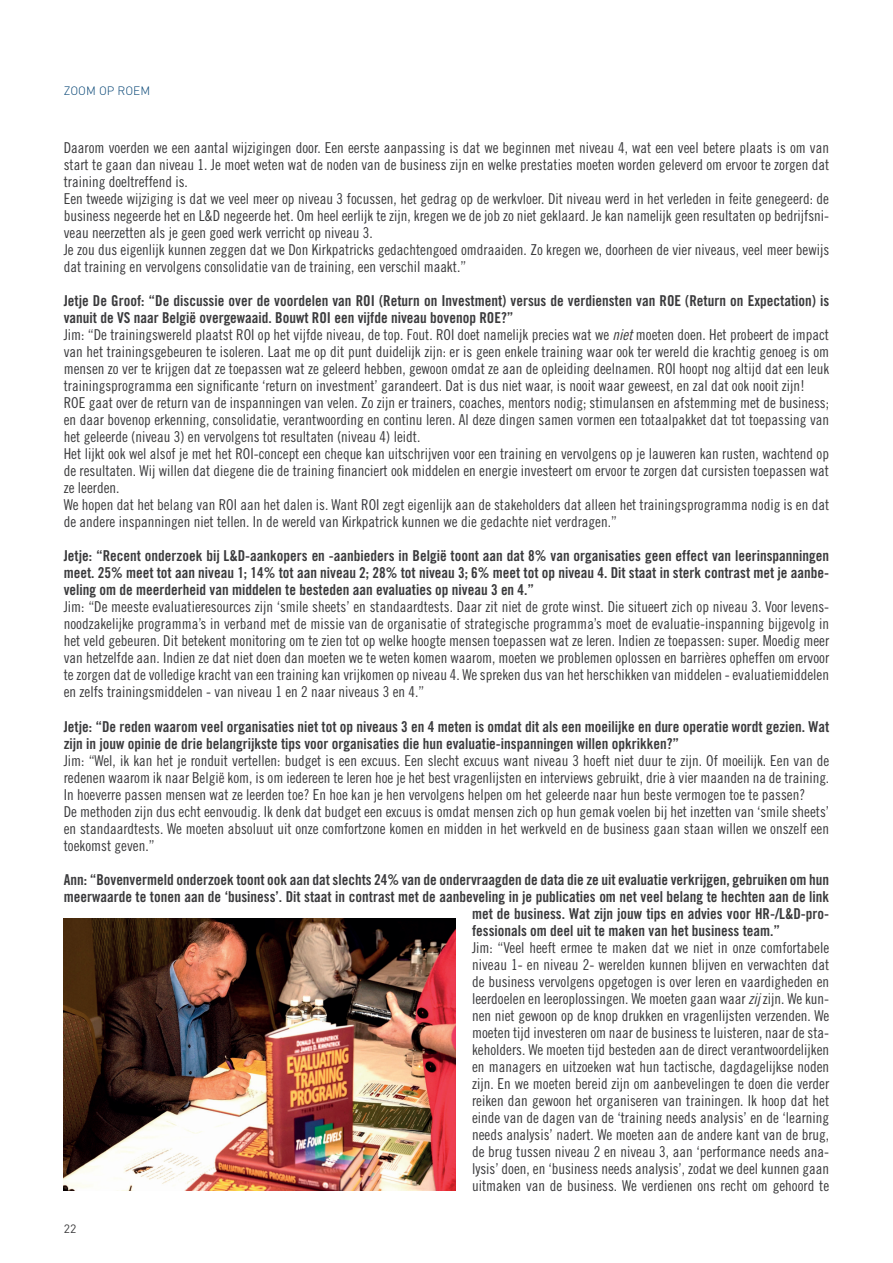
<style>
.page{position:relative;width:893px;height:1263px;background:#fff}
.page>*{position:absolute;margin:0;border:0;box-sizing:border-box;transform-origin:0 0}
.t1{font:15px/17px "Trade Gothic Cond Eighteen";color:#3a3a3c}
.t2{font:15px/17px "Trade Gothic Bold Cond Twenty";color:#3a3a3c}
.t3{font:300 12px "DIN";color:#064575}
.t4{font:12px "DIN";color:#3a3a3c}
.s1{font-family:"Trade Gothic Cond Eighteen Obl"}
</style>
<div class="page">
<img style="left:64px;top:918px;width:391px;height:273px">
<p class="t3" style="left:64px;top:83px;width:88px">ZOOM OP ROEM</p>
<p class="t1" style="left:64px;top:139px;width:767px">Daarom voerden we een aantal wijzigingen door. Een eerste aanpassing is dat we beginnen met niveau 4, wat een veel betere plaats is om van start te gaan dan niveau 1. Je moet weten wat de noden van de business zijn en welke prestaties moeten worden geleverd om ervoor te zorgen dat training doeltreffend is.<br>Een tweede wijziging is dat we veel meer op niveau 3 focussen, het gedrag op de werkvloer. Dit niveau werd in het verleden in feite genegeerd: de business negeerde het en L&amp;D negeerde het. Om heel eerlijk te zijn, kregen we de job zo niet geklaard. Je kan namelijk geen resultaten op bedrijfsni&shy;veau neerzetten als je geen goed werk verricht op niveau 3.<br>Je zou dus eigenlijk kunnen zeggen dat we Don Kirkpatricks gedachtengoed omdraaiden. Zo kregen we, doorheen de vier niveaus, veel meer bewijs dat training en vervolgens consolidatie van de training, een verschil maakt.”</p>
<p class="t2" style="left:64px;top:292px;width:767px">Jetje De Groof: “De discussie over de voordelen van ROI (Return on Investment) versus de verdiensten van ROE (Return on Expectation) is vanuit de VS naar België overgewaaid. Bouwt ROI een vijfde niveau bovenop ROE?”</p>
<p class="t1" style="left:64px;top:326px;width:767px">Jim: “De trainingswereld plaatst ROI op het vijfde niveau, de top. Fout. ROI doet namelijk precies wat we <span class="s1">niet</span> moeten doen. Het probeert de impact van het trainingsgebeuren te isoleren. Laat me op dit punt duidelijk zijn: er is geen enkele training waar ook ter wereld die krachtig genoeg is om mensen zo ver te krijgen dat ze toepassen wat ze geleerd hebben, gewoon omdat ze aan de opleiding deelnamen. ROI hoopt nog altijd dat een leuk trainingsprogramma een significante ‘return on investment’ garandeert. Dat is dus niet waar, is nooit waar geweest, en zal dat ook nooit zijn!<br>ROE gaat over de return van de inspanningen van velen. Zo zijn er trainers, coaches, mentors nodig; stimulansen en afstemming met de business; en daar bovenop erkenning, consolidatie, verantwoording en continu leren. Al deze dingen samen vormen een totaalpakket dat tot toepassing van het geleerde (niveau 3) en vervolgens tot resultaten (niveau 4) leidt.<br>Het lijkt ook wel alsof je met het ROI-concept een cheque kan uitschrijven voor een training en vervolgens op je lauweren kan rusten, wachtend op de resultaten. Wij willen dat diegene die de training financiert ook middelen en energie investeert om ervoor te zorgen dat cursisten toepassen wat ze leerden.<br>We hopen dat het belang van ROI aan het dalen is. Want ROI zegt eigenlijk aan de stakeholders dat alleen het trainingsprogramma nodig is en dat de andere inspanningen niet tellen. In de wereld van Kirkpatrick kunnen we die gedachte niet verdragen.”</p>
<p class="t2" style="left:64px;top:547px;width:767px;text-align:justify">Jetje: “Recent onderzoek bij L&amp;D-aankopers en -aanbieders in België toont aan dat 8% van organisaties geen effect van leerinspanningen meet. 25% meet tot aan niveau 1; 14% tot aan niveau 2; 28% tot niveau 3; 6% meet tot op niveau 4. Dit staat in sterk contrast met je aanbe&shy;veling om de meerderheid van middelen te besteden aan evaluaties op niveau 3 en 4.”</p>
<p class="t1" style="left:64px;top:598px;width:767px;text-align:justify">Jim: “De meeste evaluatieresources zijn ‘smile sheets’ en standaardtests. Daar zit niet de grote winst. Die situeert zich op niveau 3. Voor levens&shy;noodzakelijke programma’s in verband met de missie van de organisatie of strategische programma’s moet de evaluatie-inspanning bijgevolg in het veld gebeuren. Dit betekent monitoring om te zien tot op welke hoogte mensen toepassen wat ze leren. Indien ze toepassen: super. Moedig meer van hetzelfde aan. Indien ze dat niet doen dan moeten we te weten komen waarom, moeten we problemen oplossen en barrières opheffen om ervoor te zorgen dat de volledige kracht van een training kan vrijkomen op niveau 4. We spreken dus van het herschikken van middelen - evaluatiemiddelen en zelfs trainingsmiddelen - van niveau 1 en 2 naar niveaus 3 en 4.”</p>
<p class="t2" style="left:64px;top:717px;width:767px">Jetje: “De reden waarom veel organisaties niet tot op niveaus 3 en 4 meten is omdat dit als een moeilijke en dure operatie wordt gezien. Wat zijn in jouw opinie de drie belangrijkste tips voor organisaties die hun evaluatie-inspanningen willen opkrikken?”</p>
<p class="t1" style="left:64px;top:751px;width:767px">Jim: “Wel, ik kan het je ronduit vertellen: budget is een excuus. Een slecht excuus want niveau 3 hoeft niet duur te zijn. Of moeilijk. Een van de redenen waarom ik naar België kom, is om iedereen te leren hoe je het best vragenlijsten en interviews gebruikt, drie à vier maanden na de training.<br>In hoeverre passen mensen wat ze leerden toe? En hoe kan je hen vervolgens helpen om het geleerde naar hun beste vermogen toe te passen?<br>De methoden zijn dus echt eenvoudig. Ik denk dat budget een excuus is omdat mensen zich op hun gemak voelen bij het inzetten van ‘smile sheets’ en standaardtests. We moeten absoluut uit onze comfortzone komen en midden in het werkveld en de business gaan staan willen we onszelf een toekomst geven.”</p>
<p class="t2" style="left:64px;top:871px;width:767px">Ann: “Bovenvermeld onderzoek toont ook aan dat slechts 24% van de ondervraagden de data die ze uit evaluatie verkrijgen, gebruiken om hun</p>
<p class="t2" style="left:64px;top:888px;width:767px">meerwaarde te tonen aan de ‘business’. Dit staat in contrast met de aanbeveling in je publicaties om net veel belang te hechten aan de link</p>
<p class="t2" style="left:472px;top:905px;width:359px">met de business. Wat zijn jouw tips en advies voor HR-/L&amp;D-pro-</p>
<p class="t2" style="left:472px;top:922px;width:310px">fessionals om deel uit te maken van het business team.”</p>
<p class="t1" style="left:472px;top:939px;width:359px;text-align:justify">Jim: “Veel heeft ermee te maken dat we niet in onze comfortabele niveau 1- en niveau 2- werelden kunnen blijven en verwachten dat de business vervolgens opgetogen is over leren en vaardigheden en leerdoelen en leeroplossingen. We moeten gaan waar <span class="s1">zij</span> zijn. We kun&shy;nen niet gewoon op de knop drukken en vragenlijsten verzenden. We moeten tijd investeren om naar de business te luisteren, naar de sta&shy;keholders. We moeten tijd besteden aan de direct verantwoordelijken en managers en uitzoeken wat hun tactische, dagdagelijkse noden zijn. En we moeten bereid zijn om aanbevelingen te doen die verder reiken dan gewoon het organiseren van trainingen. Ik hoop dat het einde van de dagen van de ‘training needs analysis’ en de ‘learning needs analysis’ nadert. We moeten aan de andere kant van de brug, de brug tussen niveau 2 en niveau 3, aan ‘performance needs ana&shy;lysis’ doen, en ‘business needs analysis’, zodat we deel kunnen gaan uitmaken van de business. We verdienen ons recht om gehoord te</p>
<p class="t4" style="left:64px;top:1221px;width:14px">22</p>
</div>
